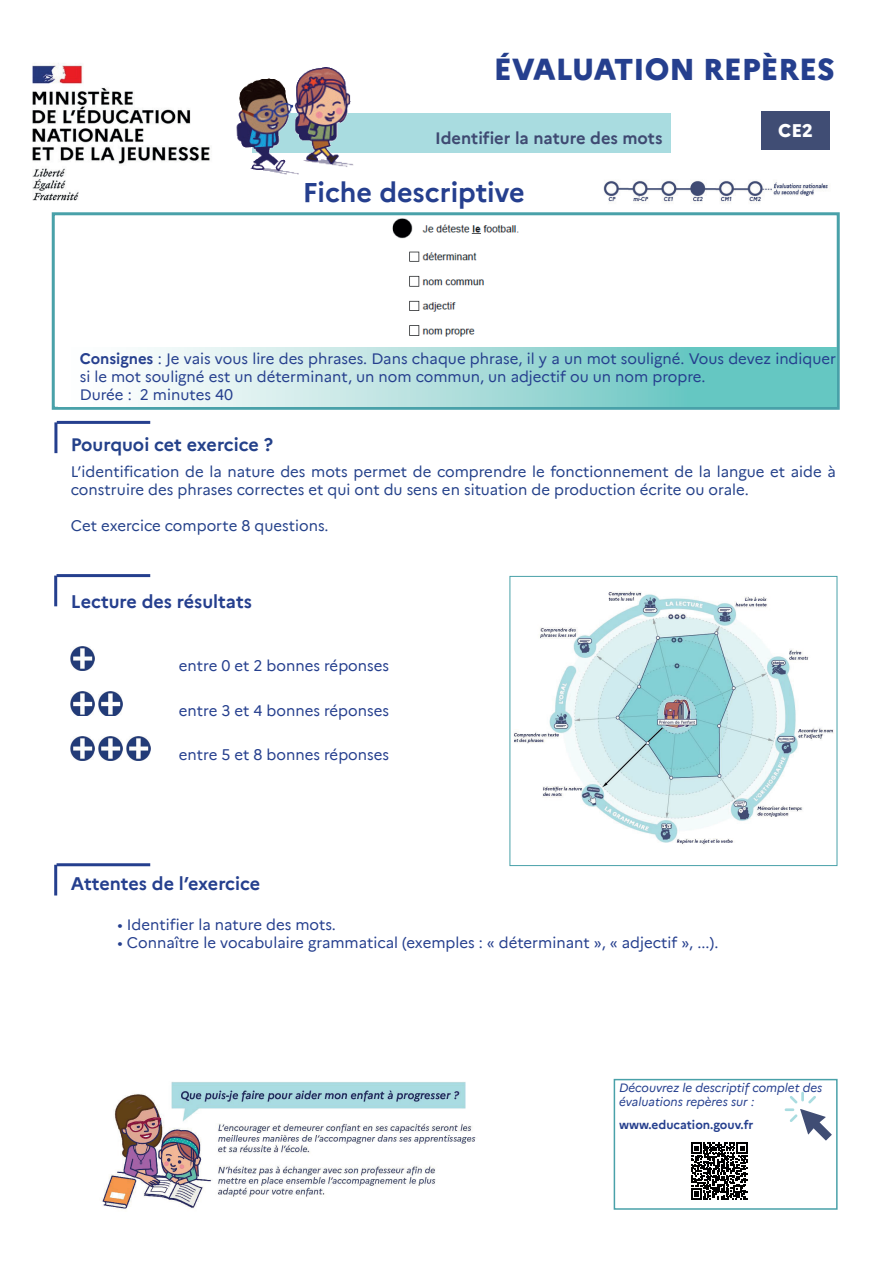
<style>
.page{position:relative;width:893px;height:1263px;background:#fff}
.page>*{position:absolute;margin:0;border:0;box-sizing:border-box;transform-origin:0 0}
.t1{font:800 30px "Marianne";color:#253f8e}
.t2{font:700 27px "Marianne";color:#253f8e}
.t3{font:700 18px "Marianne";color:#253f8e}
.t4{font:700 18px "Marianne";color:#24418a}
.t5{font:800 18px "Marianne";color:#fff}
.t6{font:700 16.5px "Marianne";color:#3f4a72}
.t7{font:15px/18px "Marianne";color:#253f8e}
.t8{font:15px/18px "Marianne";color:#24418a}
.t9{font:italic 12px/14.4px "Marianne";color:#253f8e}
.t10{font:700 12px "Marianne";color:#253f8e}
.s1{font-weight:700}
</style>
<div class="page">
<img style="left:71px;top:647px;width:24px;height:24px">
<img style="left:71px;top:692px;width:24px;height:23px">
<img style="left:99px;top:692px;width:24px;height:23px">
<img style="left:71px;top:736px;width:24px;height:24px">
<img style="left:99px;top:736px;width:24px;height:24px">
<img style="left:127px;top:736px;width:23px;height:24px">
<img style="left:32px;top:63px;width:178px;height:154px">
<div style="left:253px;top:114px;width:418px;height:39px;background:#a9dce0"></div>
<div style="left:761px;top:111px;width:69px;height:39px;background:#404d74"></div>
<img style="left:603px;top:180px;width:227px;height:23px">
<div style="left:52px;top:212px;width:788px;height:198px;border:3px solid #49a1a9"></div>
<svg style="left:138px;top:347px;width:698px;height:59px;background:#a5dcd9"></svg>
<img style="left:236px;top:67px;width:139px;height:108px">
<img style="left:102px;top:1081px;width:374px;height:129px">
<img style="left:514px;top:591px;width:320px;height:254px">
<div style="left:510px;top:576px;width:327px;height:290px;border:1px solid #49a1a9"></div>
<hr style="left:57px;top:421px;width:93px;height:3px;background:#253f8e">
<hr style="left:54px;top:422px;width:3px;height:31px;background:#253f8e">
<hr style="left:57px;top:574px;width:93px;height:3px;background:#253f8e">
<hr style="left:54px;top:576px;width:3px;height:30px;background:#253f8e">
<hr style="left:57px;top:863px;width:93px;height:3px;background:#253f8e">
<hr style="left:54px;top:865px;width:3px;height:30px;background:#253f8e">
<img style="left:392px;top:218px;width:127px;height:119px">
<div style="left:614px;top:1079px;width:224px;height:131px;border:2px solid #49a1a9"></div>
<svg style="left:785px;top:1092px;width:47px;height:48px"></svg>
<svg style="left:691px;top:1143px;width:56px;height:56px"></svg>
<h1 class="t1" style="left:494px;top:46px;width:342px">ÉVALUATION REPÈRES</h1>
<p class="t6" style="left:435px;top:125px;width:229px">Identifier la nature des mots</p>
<h2 class="t2" style="left:303px;top:171px;width:224px">Fiche descriptive</h2>
<p class="t5" style="left:778px;top:117px;width:36px">CE2</p>
<p class="t7" style="left:80px;top:349px;width:758px"><span class="s1">Consignes</span> : Je vais vous lire des phrases. Dans chaque phrase, il y a un mot souligné. Vous devez indiquer si le mot souligné est un déterminant, un nom commun, un adjectif ou un nom propre.<br>Durée : 2 minutes 40</p>
<p class="t4" style="left:71px;top:430px;width:204px">Pourquoi cet exercice ?</p>
<p class="t8" style="left:71px;top:461px;width:766px">L’identification de la nature des mots permet de comprendre le fonctionnement de la langue et aide à construire des phrases correctes et qui ont du sens en situation de production écrite ou orale.</p>
<p class="t8" style="left:71px;top:515px;width:259px">Cet exercice comporte 8 questions.</p>
<p class="t3" style="left:71px;top:587px;width:183px">Lecture des résultats</p>
<p class="t7" style="left:179px;top:655px;width:212px">entre 0 et 2 bonnes réponses</p>
<p class="t7" style="left:179px;top:700px;width:212px">entre 3 et 4 bonnes réponses</p>
<p class="t7" style="left:179px;top:745px;width:212px">entre 5 et 8 bonnes réponses</p>
<p class="t3" style="left:71px;top:869px;width:191px">Attentes de l’exercice</p>
<p class="t7" style="left:118px;top:915px;width:220px">• Identifier la nature des mots.</p>
<p class="t7" style="left:118px;top:933px;width:602px">• Connaître le vocabulaire grammatical (exemples : « déterminant », « adjectif », ...).</p>
<p class="t9" style="left:619px;top:1079px;width:205px">Découvrez le descriptif complet des évaluations repères sur :</p>
<p class="t10" style="left:619px;top:1116px;width:136px">www.education.gouv.fr</p>
</div>
